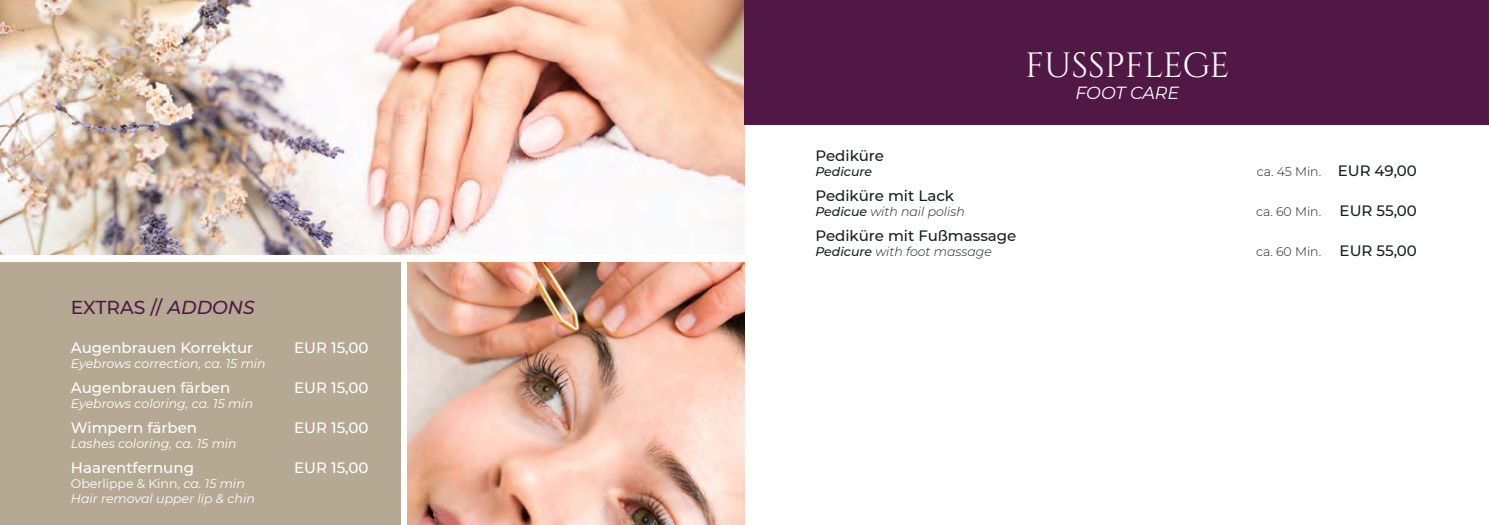
<style>
.page{position:relative;width:1489px;height:525px;background:#fff}
.page>*{position:absolute;margin:0;border:0;box-sizing:border-box;transform-origin:0 0}
.t1{font:35px "Cinzel";color:#fff}
.t2{font:500 18.75px "Montserrat";color:#511845}
.t3{font:italic 17.5px "Montserrat";letter-spacing:-.005em;color:#fff}
.t4{font:500 15px "Montserrat";color:#fff}
.t5{font:500 15px "Montserrat";color:#181d24}
.t6{font:italic 12.5px/15px "Montserrat";color:#fff}
.t7{font:300 12.5px "Montserrat";color:#181d24}
.t8{font:italic 300 12.5px "Montserrat";color:#181d24}
.t9{font:italic 500 12.5px "Montserrat";color:#181d24}
.s1{font-style:italic}
.s2{font-style:normal}
.s3{font-weight:500;font-size:15px}
.s4{font-weight:500}
</style>
<div class="page">
<div style="left:0;top:262px;width:400px;height:262px;background:#b5a994"></div>
<img style="left:0;top:0;width:744px;height:255px">
<div style="left:744px;top:0;width:744px;height:124px;background:#511845"></div>
<img style="left:407px;top:262px;width:337px;height:262px">
<h2 class="t2" style="left:71px;top:294px;width:185px">EXTRAS // <span class="s1">ADDONS</span></h2>
<p class="t4" style="left:71px;top:337px;width:184px">Augenbrauen Korrektur</p>
<p class="t4" style="left:294px;top:337px;width:76px">EUR 15,00</p>
<p class="t6" style="left:71px;top:355px;width:196px">Eyebrows correction, ca. 15 min</p>
<p class="t4" style="left:71px;top:377px;width:161px">Augenbrauen färben</p>
<p class="t4" style="left:294px;top:377px;width:76px">EUR 15,00</p>
<p class="t6" style="left:71px;top:395px;width:184px">Eyebrows coloring, ca. 15 min</p>
<p class="t4" style="left:71px;top:417px;width:128px">Wimpern färben</p>
<p class="t4" style="left:294px;top:417px;width:76px">EUR 15,00</p>
<p class="t6" style="left:71px;top:435px;width:167px">Lashes coloring, ca. 15 min</p>
<p class="t4" style="left:71px;top:457px;width:125px">Haarentfernung</p>
<p class="t4" style="left:294px;top:457px;width:76px">EUR 15,00</p>
<p class="t6" style="left:71px;top:475px;width:185px"><span class="s2">Oberlippe &amp; Kinn,</span> ca. 15 min<br>Hair removal upper lip &amp; chin</p>
<h1 class="t1" style="left:1025px;top:42px;width:206px">FUSSPFLEGE</h1>
<h3 class="t3" style="left:1075px;top:81px;width:105px">FOOT CARE</h3>
<p class="t5" style="left:815px;top:145px;width:70px">Pediküre</p>
<p class="t9" style="left:815px;top:163px;width:58px">Pedicure</p>
<p class="t7" style="left:1256px;top:163px;width:162px">ca. 45 Min. <span class="s3">EUR 49,00</span></p>
<p class="t5" style="left:815px;top:185px;width:140px">Pediküre mit Lack</p>
<p class="t8" style="left:815px;top:203px;width:151px"><span class="s4">Pedicue</span> with nail polish</p>
<p class="t7" style="left:1255px;top:203px;width:162px">ca. 60 Min. <span class="s3">EUR 55,00</span></p>
<p class="t5" style="left:815px;top:225px;width:202px">Pediküre mit Fußmassage</p>
<p class="t8" style="left:815px;top:243px;width:178px"><span class="s4">Pedicure</span> with foot massage</p>
<p class="t7" style="left:1255px;top:243px;width:162px">ca. 60 Min. <span class="s3">EUR 55,00</span></p>
</div>
